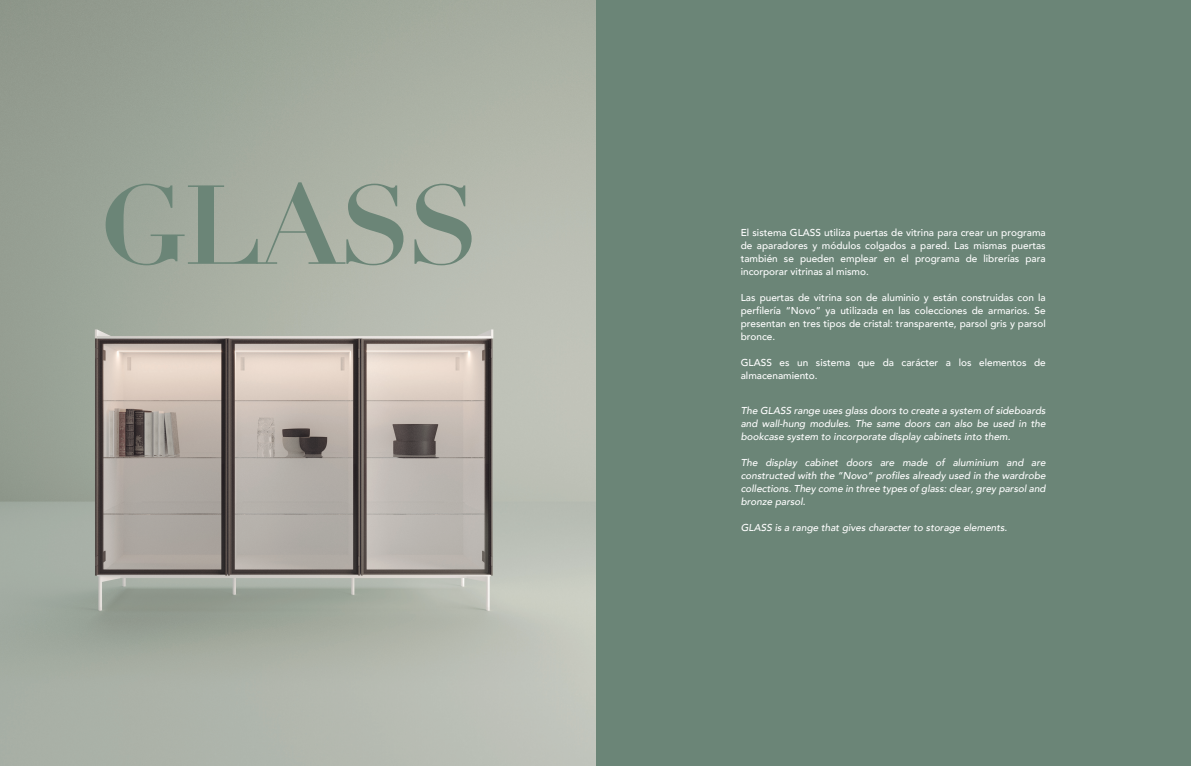
<style>
.page{position:relative;width:1191px;height:766px;background:#fff}
.page>*{position:absolute;margin:0;border:0;box-sizing:border-box;transform-origin:0 0}
.t1{font:700 110px "Didot";letter-spacing:-.03em;color:#6b8577}
.t2{font:500 10px/13px "Avenir";color:#fff;text-align:justify}
.t3{font:italic 500 10px/13px "Avenir";color:#fff;text-align:justify}
</style>
<div class="page">
<div style="left:595px;top:0;width:596px;height:765px;background:#6b8577"></div>
<img style="left:0;top:0;width:595px;height:765px">
<h1 class="t1" style="left:100px;top:156px;width:380px">GLASS</h1>
<p class="t2" style="left:740px;top:225px;width:306px">El sistema GLASS utiliza puertas de vitrina para crear un programa de aparadores y módulos colgados a pared. Las mismas puertas también se pueden emplear en el programa de librerías para incorporar vitrinas al mismo.</p>
<p class="t2" style="left:740px;top:290px;width:306px">Las puertas de vitrina son de aluminio y están construidas con la perfilería “Novo” ya utilizada en las colecciones de armarios. Se presentan en tres tipos de cristal: transparente, parsol gris y parsol bronce.</p>
<p class="t2" style="left:740px;top:355px;width:306px">GLASS es un sistema que da carácter a los elementos de almacenamiento.</p>
<p class="t3" style="left:740px;top:404px;width:306px">The GLASS range uses glass doors to create a system of sideboards and wall-hung modules. The same doors can also be used in the bookcase system to incorporate display cabinets into them.</p>
<p class="t3" style="left:740px;top:456px;width:306px">The display cabinet doors are made of aluminium and are constructed with the “Novo” profiles already used in the wardrobe collections. They come in three types of glass: clear, grey parsol and bronze parsol.</p>
<p class="t3" style="left:740px;top:521px;width:268px">GLASS is a range that gives character to storage elements.</p>
</div>
